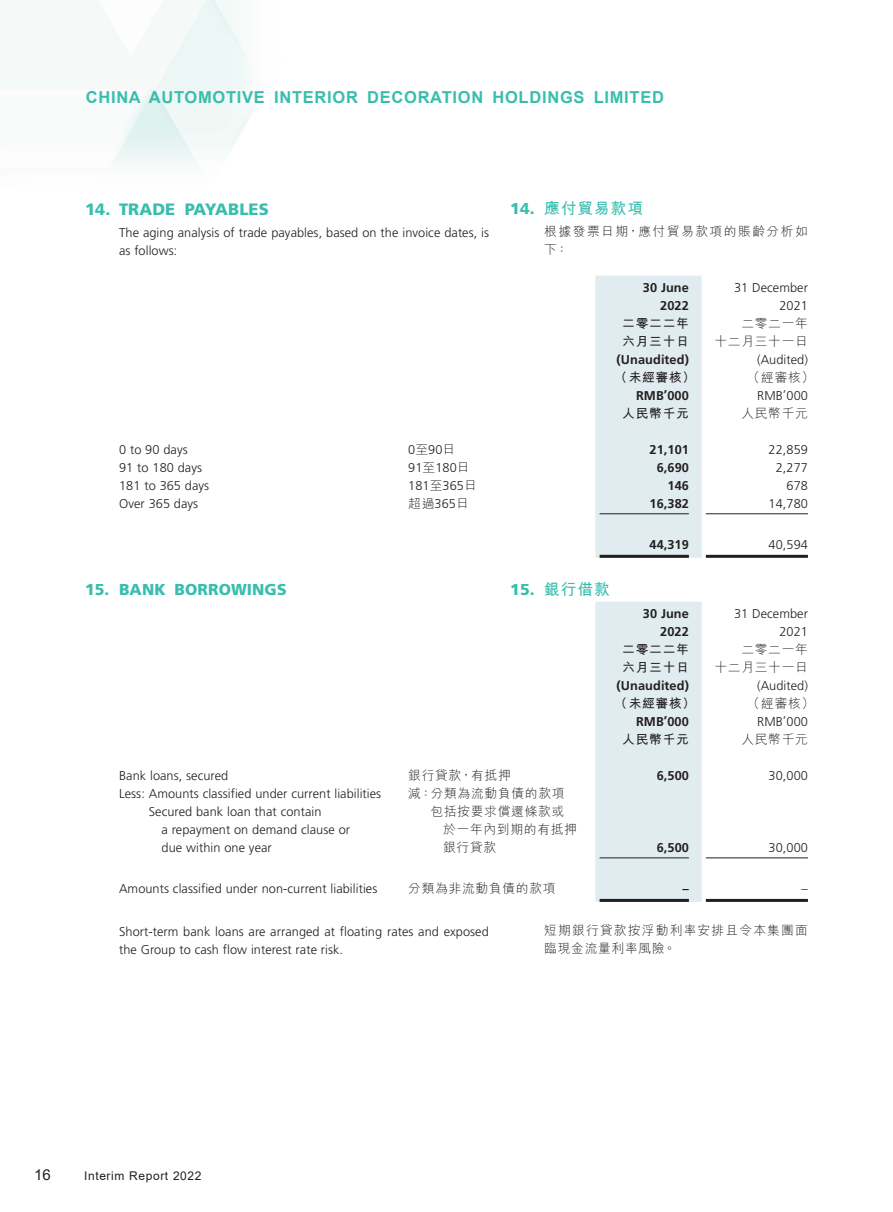
<style>
.page{position:relative;width:893px;height:1212px;background:#fff}
.page>*{position:absolute;margin:0;border:0;box-sizing:border-box;transform-origin:0 0}
.t1{font:700 16.5px "Arial";letter-spacing:.045em;color:#39beae}
.t2{font:900 16.5px "Frutiger LT Std";letter-spacing:.005em;color:#39beae}
.t3{font:900 15.75px "Frutiger LT Std";letter-spacing:.005em;color:#39beae}
.t4{font:700 15.75px "M Hei HK";letter-spacing:.055em;color:#39beae}
.t5{font:15px "Arial";color:#231f20}
.t6{font:300 12.75px/18px "Frutiger LT Std";letter-spacing:.005em;color:#231f20}
.t7{font:300 12.75px/18px "M Hei HK";letter-spacing:.055em;color:#231f20;text-align:right}
.t8{font:700 12.75px/18px "Frutiger LT Std";letter-spacing:.005em;color:#231f20;text-align:right}
.t9{font:700 12.75px/18px "M Hei HK";letter-spacing:.055em;color:#231f20}
.t10{font:300 12.75px/18px "M Hei HK";letter-spacing:.095em;color:#231f20}
.t11{font:300 12.75px/18px "M Hei HK";letter-spacing:.12em;color:#231f20}
.t12{font:12px "Arial";letter-spacing:.05em;color:#231f20}
.s1{font-family:"Frutiger LT Std";font-weight:900}
.s2{font-family:"M Hei HK"}
.s3{font-family:"Frutiger LT Std"}
</style>
<div class="page">
<img style="left:1px;top:0;width:807px;height:902px">
<div style="left:595px;top:276px;width:107px;height:282px;background:#e1ecf0"></div>
<hr style="left:600px;top:513px;width:89px;height:1px;background:#231f20">
<hr style="left:706px;top:513px;width:102px;height:1px;background:#231f20">
<hr style="left:600px;top:555px;width:89px;height:3px;background:#231f20">
<hr style="left:706px;top:555px;width:102px;height:3px;background:#231f20">
<div style="left:595px;top:602px;width:107px;height:300px;background:#e1ecf0"></div>
<hr style="left:600px;top:857px;width:89px;height:1px;background:#231f20">
<hr style="left:706px;top:857px;width:102px;height:1px;background:#231f20">
<hr style="left:600px;top:899px;width:89px;height:3px;background:#231f20">
<hr style="left:706px;top:899px;width:102px;height:3px;background:#231f20">
<p class="t1" style="left:86px;top:85px;width:580px">CHINA AUTOMOTIVE INTERIOR DECORATION HOLDINGS LIMITED</p>
<p class="t2" style="left:85px;top:199px;width:185px">14. TRADE PAYABLES</p>
<p class="t6" style="left:119px;top:224px;width:372px">The aging analysis of trade payables, based on the invoice dates, is as follows:</p>
<p class="t4" style="left:510px;top:197px;width:134px"><span class="s1">14.</span> 應付貿易款項</p>
<p class="t11" style="left:544px;top:222px;width:265px">根據發票日期，應付貿易款項的賬齡分析如下：</p>
<p class="t8" style="left:643px;top:279px;width:47px">30 June<br>2022</p>
<p class="t6" style="left:734px;top:279px;width:75px;text-align:right">31 December<br>2021</p>
<p class="t9" style="left:622px;top:313px;width:68px">二零二二年六月三十日</p>
<p class="t7" style="left:714px;top:314px;width:95px">二零二一年<br>十二月三十一日</p>
<p class="t8" style="left:617px;top:351px;width:74px">(Unaudited)</p>
<p class="t6" style="left:757px;top:351px;width:52px">(Audited)</p>
<p class="t9" style="left:615px;top:367px;width:82px">（未經審核）</p>
<p class="t7" style="left:747px;top:368px;width:69px">（經審核）</p>
<p class="t8" style="left:636px;top:387px;width:54px">RMB’000</p>
<p class="t6" style="left:757px;top:387px;width:52px">RMB’000</p>
<p class="t9" style="left:622px;top:403px;width:68px">人民幣千元</p>
<p class="t7" style="left:741px;top:404px;width:68px">人民幣千元</p>
<p class="t6" style="left:119px;top:441px;width:70px">0 to 90 days</p>
<p class="t6" style="left:408px;top:441px;width:49px">0<span class="s2">至</span>90<span class="s2">日</span></p>
<p class="t8" style="left:650px;top:441px;width:41px">21,101</p>
<p class="t6" style="left:769px;top:441px;width:41px">22,859</p>
<p class="t6" style="left:119px;top:459px;width:84px">91 to 180 days</p>
<p class="t6" style="left:408px;top:459px;width:63px">91<span class="s2">至</span>180<span class="s2">日</span></p>
<p class="t8" style="left:657px;top:459px;width:34px">6,690</p>
<p class="t6" style="left:776px;top:459px;width:34px">2,277</p>
<p class="t6" style="left:119px;top:477px;width:92px">181 to 365 days</p>
<p class="t6" style="left:408px;top:477px;width:70px">181<span class="s2">至</span>365<span class="s2">日</span></p>
<p class="t8" style="left:667px;top:477px;width:23px">146</p>
<p class="t6" style="left:787px;top:477px;width:23px">678</p>
<p class="t6" style="left:119px;top:495px;width:81px">Over 365 days</p>
<p class="t7" style="left:408px;top:494px;width:62px">超過<span class="s3">365</span>日</p>
<p class="t8" style="left:650px;top:495px;width:41px">16,382</p>
<p class="t6" style="left:769px;top:495px;width:41px">14,780</p>
<p class="t8" style="left:649px;top:535px;width:41px">44,319</p>
<p class="t6" style="left:769px;top:535px;width:41px">40,594</p>
<p class="t3" style="left:85px;top:580px;width:203px">15. BANK BORROWINGS</p>
<p class="t8" style="left:643px;top:605px;width:47px">30 June<br>2022</p>
<p class="t6" style="left:734px;top:605px;width:75px;text-align:right">31 December<br>2021</p>
<p class="t9" style="left:622px;top:639px;width:68px">二零二二年六月三十日</p>
<p class="t7" style="left:714px;top:640px;width:95px">二零二一年<br>十二月三十一日</p>
<p class="t8" style="left:617px;top:677px;width:74px">(Unaudited)</p>
<p class="t6" style="left:757px;top:677px;width:52px">(Audited)</p>
<p class="t9" style="left:615px;top:693px;width:82px">（未經審核）</p>
<p class="t7" style="left:747px;top:694px;width:69px">（經審核）</p>
<p class="t8" style="left:636px;top:713px;width:54px">RMB’000</p>
<p class="t6" style="left:757px;top:713px;width:52px">RMB’000</p>
<p class="t9" style="left:622px;top:729px;width:68px">人民幣千元</p>
<p class="t7" style="left:741px;top:730px;width:68px">人民幣千元</p>
<p class="t6" style="left:119px;top:767px;width:111px">Bank loans, secured</p>
<p class="t7" style="left:408px;top:766px;width:104px">銀行貸款，有抵押</p>
<p class="t8" style="left:657px;top:767px;width:34px">6,500</p>
<p class="t6" style="left:769px;top:767px;width:41px">30,000</p>
<p class="t6" style="left:119px;top:785px;width:264px">Less: Amounts classified under current liabilities</p>
<p class="t7" style="left:408px;top:784px;width:158px">減：分類為流動負債的款項</p>
<p class="t6" style="left:162px;top:803px;width:190px;text-indent:-13px">Secured bank loan that contain<br>a repayment on demand clause or due within one year</p>
<p class="t7" style="left:443px;top:802px;width:135px;text-align:left;text-indent:-13px">包括按要求償還條款或於一年內到期的有抵押銀行貸款</p>
<p class="t4" style="left:510px;top:577px;width:101px"><span class="s1">15.</span> 銀行借款</p>
<p class="t8" style="left:657px;top:839px;width:34px">6,500</p>
<p class="t6" style="left:769px;top:839px;width:41px">30,000</p>
<p class="t6" style="left:119px;top:879px;width:260px">Amounts classified under non-current liabilities</p>
<p class="t7" style="left:408px;top:879px;width:149px">分類為非流動負債的款項</p>
<p class="t8" style="left:682px;top:879px;width:8px">–</p>
<p class="t6" style="left:801px;top:879px;width:8px">–</p>
<p class="t6" style="left:119px;top:922px;width:371px">Short-term bank loans are arranged at floating rates and exposed the Group to cash flow interest rate risk.</p>
<p class="t10" style="left:544px;top:921px;width:265px">短期銀行貸款按浮動利率安排且令本集團面臨現金流量利率風險。</p>
<p class="t5" style="left:34px;top:1164px;width:18px">16</p>
<p class="t12" style="left:84px;top:1167px;width:119px">Interim Report 2022</p>
</div>
